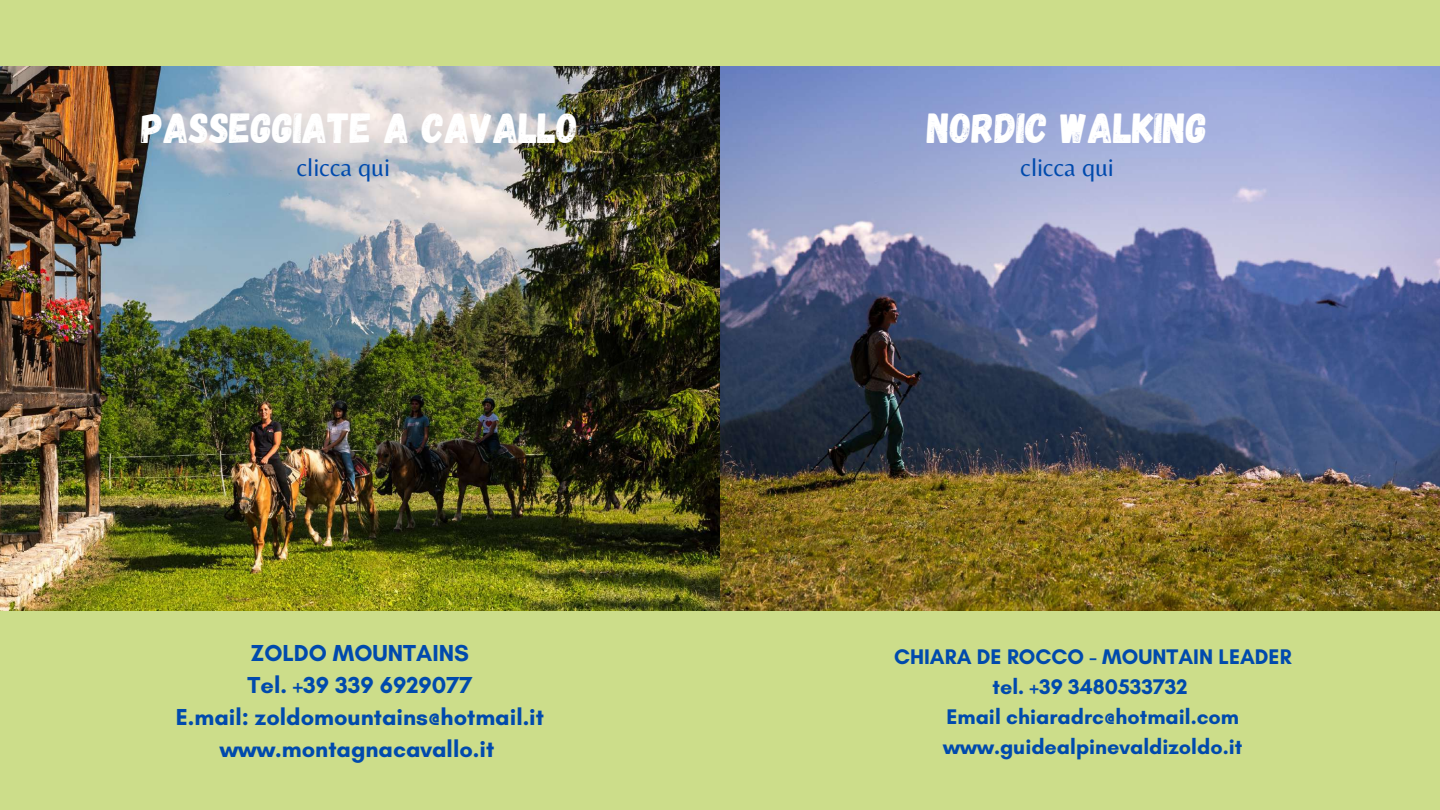
<style>
.page{position:relative;width:1440px;height:810px;background:#ccdd8a}
.page>*{position:absolute;margin:0;border:0;box-sizing:border-box;transform-origin:0 0}
.t1{font:42px "Gagalin";color:#fff}
.t2{font:26px "Belleza";color:#004aad}
.t3{font:700 23.5px/32.2px "Glacial Indifference";color:#004aad;text-align:center}
.t4{font:700 21.5px/30px "Glacial Indifference";color:#004aad;text-align:center}
</style>
<div class="page">
<img style="left:720px;top:66px;width:720px;height:545px">
<img style="left:0;top:66px;width:720px;height:545px">
<h1 class="t1" style="left:142px;top:101px;width:438px">PASSEGGIATE A CAVALLO</h1>
<h1 class="t1" style="left:927px;top:101px;width:282px">NORDIC WALKING</h1>
<p class="t2" style="left:297px;top:152px;width:95px">clicca qui</p>
<p class="t2" style="left:1021px;top:152px;width:95px">clicca qui</p>
<p class="t3" style="left:176px;top:636px;width:370px">ZOLDO MOUNTAINS<br>Tel. +39 339 6929077<br>E.mail: zoldomountains@hotmail.it www.montagnacavallo.it</p>
<p class="t4" style="left:894px;top:641px;width:399px">CHIARA DE ROCCO - MOUNTAIN LEADER tel. +39 3480533732<br>Email chiaradrc@hotmail.com www.guidealpinevaldizoldo.it</p>
</div>
